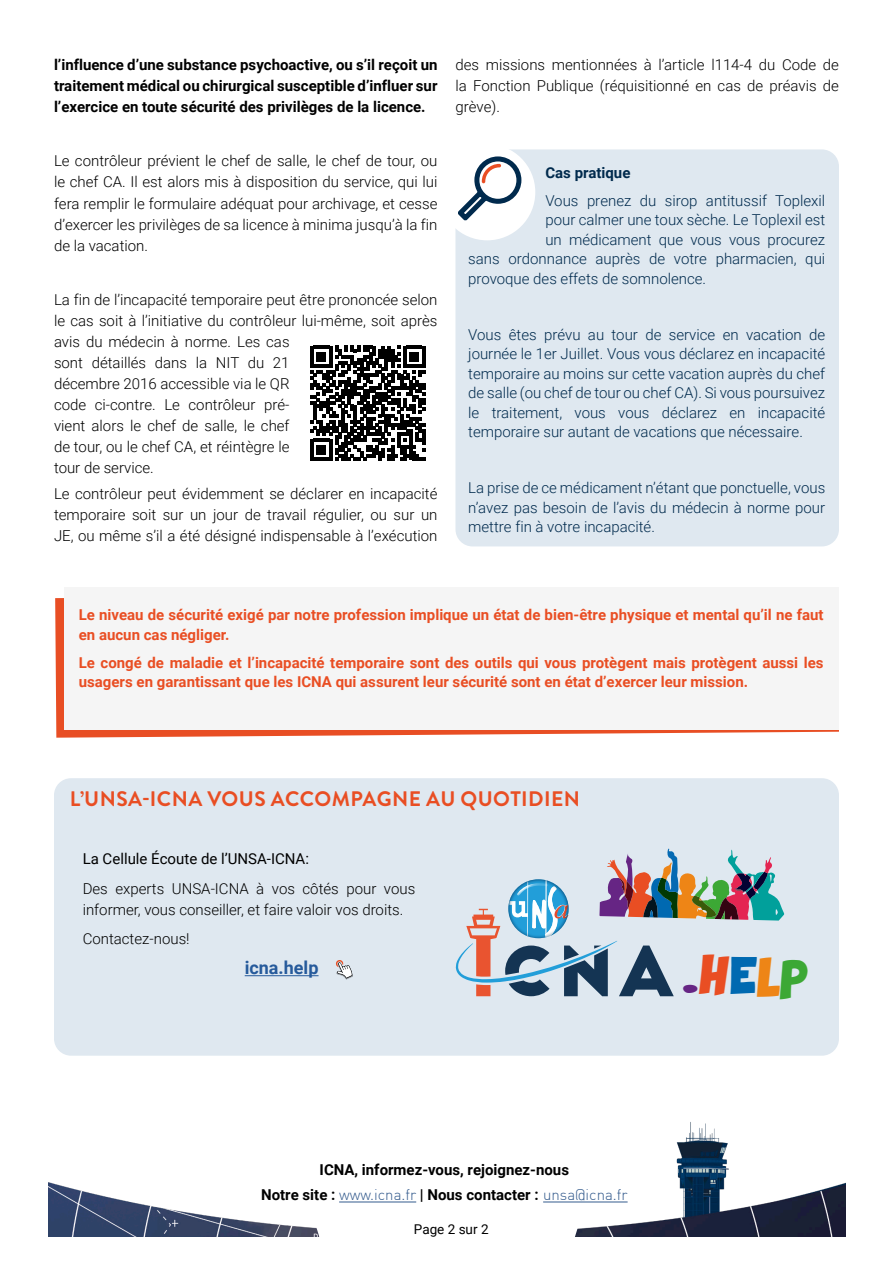
<style>
.page{position:relative;width:893px;height:1263px;background:#fff}
.page>*{position:absolute;margin:0;border:0;box-sizing:border-box;transform-origin:0 0}
.t1{font:26.25px "Comix Loud";color:#662584}
.TITRE_PARAGRAPHE{font:700 21px "Brandon Grotesque";letter-spacing:.02em;color:#e94e23}
.PARAGRAPHE_ACCENTUATION{font:700 18px "Roboto";color:#265a9b}
.TITRE_PARAGRAPHE-2{font:300 15px/21px "Roboto";color:#000;text-align:justify}
.CHAPEAU{font:300 15px/19.5px "Roboto";color:#002a4d;text-align:justify}
.CONCLUSION{font:700 15px/19.5px "Roboto";color:#e94e23}
.TITRE_PARAGRAPHE-3{font:700 15px/21px "Roboto";color:#000;text-align:center}
.t2{font:15px "Roboto";color:#000}
.PARAGRAPHE_ACCENTUATION-2{font:300 15px "Roboto";color:#000}
.CHAPEAU-2{font:700 15px "Roboto";color:#002a4d}
.t3{font:13.5px "Roboto";color:#000}
.s1{color:#e94e23}
.s2{color:#0069b1}
.s3{color:#ee8516}
.s4{color:#3ca835}
.s5{font-family:"DIN";font-weight:300;color:#345b8d}
</style>
<div class="page">
<img style="left:49px;top:1122px;width:796px;height:114px">
<svg style="left:312px;top:1122px;width:270px;height:115px"></svg>
<hr style="left:339px;top:1202px;width:77px;height:1px;background:#345b8d">
<hr style="left:543px;top:1202px;width:85px;height:1px;background:#345b8d">
<svg style="left:55px;top:598px;width:784px;height:140px;fill:#e84e24"></svg>
<div style="left:65px;top:587px;width:774px;height:143px;background:#f5f5f5"></div>
<div style="left:455px;top:149px;width:384px;height:397px;background:#dfe8f0;border-radius:17px"></div>
<div style="left:439px;top:144px;width:96px;height:96px;background:#fff;border-radius:50%"></div>
<svg style="left:458px;top:156px;width:64px;height:65px"></svg>
<div style="left:54px;top:778px;width:785px;height:278px;background:#dfe8f0;border-radius:17px"></div>
<svg style="left:336px;top:960px;width:16px;height:18px"></svg>
<hr style="left:245px;top:975px;width:74px;height:1px;background:#265a9b">
<svg style="left:455px;top:848px;width:329px;height:148px"></svg>
<svg style="left:310px;top:346px;width:115px;height:114px"></svg>
<p class="TITRE_PARAGRAPHE-3" style="left:54px;top:53px;width:385px;text-align:justify">l’influence d’une substance psychoactive, ou s’il reçoit un traitement médical ou chirurgical susceptible d’influer sur l’exercice en toute sécurité des privilèges de la licence.</p>
<p class="TITRE_PARAGRAPHE-2" style="left:54px;top:150px;width:385px">Le contrôleur prévient le chef de salle, le chef de tour, ou le chef CA. Il est alors mis à disposition du service, qui lui fera remplir le formulaire adéquat pour archivage, et cesse d’exercer les privilèges de sa licence à minima jusqu’à la fin de la vacation.</p>
<p class="TITRE_PARAGRAPHE-2" style="left:54px;top:289px;width:385px;text-align:left">La fin de l’incapacité temporaire peut être prononcée selon le cas soit à l’initiative du contrôleur lui-même, soit après avis du médecin à norme. Les cas<br>sont détaillés dans la NIT du 21<br>décembre 2016 accessible via le QR<br>code ci-contre. Le contrôleur pré-<br>vient alors le chef de salle, le chef<br>de tour, ou le chef CA, et réintègre le<br>tour de service.</p>
<p class="TITRE_PARAGRAPHE-2" style="left:54px;top:482px;width:385px">Le contrôleur peut évidemment se déclarer en incapacité temporaire soit sur un jour de travail régulier, ou sur un JE, ou même s’il a été désigné indispensable à l’exécution</p>
<p class="TITRE_PARAGRAPHE-2" style="left:455px;top:53px;width:385px">des missions mentionnées à l’article l114-4 du Code de la Fonction Publique (réquisitionné en cas de préavis de grève).</p>
<p class="CHAPEAU-2" style="left:545px;top:162px;width:87px">Cas pratique</p>
<p class="CHAPEAU" style="left:545px;top:190px;width:281px">Vous prenez du sirop antitussif Toplexil</p>
<p class="CHAPEAU" style="left:545px;top:210px;width:281px">pour calmer une toux sèche. Le Toplexil est</p>
<p class="CHAPEAU" style="left:545px;top:229px;width:281px">un médicament que vous vous procurez</p>
<p class="CHAPEAU" style="left:468px;top:249px;width:359px">sans ordonnance auprès de votre pharmacien, qui</p>
<p class="CHAPEAU" style="left:468px;top:268px;width:239px">provoque des effets de somnolence.</p>
<p class="CHAPEAU" style="left:468px;top:324px;width:359px">Vous êtes prévu au tour de service en vacation de journée le 1er Juillet. Vous vous déclarez en incapacité temporaire au moins sur cette vacation auprès du chef de salle (ou chef de tour ou chef CA). Si vous poursuivez le traitement, vous vous déclarez en incapacité temporaire sur autant de vacations que nécessaire.</p>
<p class="CHAPEAU" style="left:468px;top:478px;width:358px">La prise de ce médicament n’étant que ponctuelle, vous n’avez pas besoin de l’avis du médecin à norme pour mettre fin à votre incapacité.</p>
<p class="CONCLUSION" style="left:79px;top:605px;width:746px">Le niveau de sécurité exigé par notre profession implique un état de bien-être physique et mental qu’il ne faut en aucun cas négliger.</p>
<p class="CONCLUSION" style="left:79px;top:652px;width:746px">Le congé de maladie et l’incapacité temporaire sont des outils qui vous protègent mais protègent aussi les usagers en garantissant que les ICNA qui assurent leur sécurité sont en état d’exercer leur mission.</p>
<p class="TITRE_PARAGRAPHE" style="left:70px;top:784px;width:512px">L’UNSA-ICNA VOUS ACCOMPAGNE AU QUOTIDIEN</p>
<p class="t2" style="left:83px;top:848px;width:228px">La Cellule Écoute de l’UNSA-ICNA:</p>
<p class="TITRE_PARAGRAPHE-2" style="left:83px;top:877px;width:334px">Des experts UNSA-ICNA à vos côtés pour vous informer, vous conseiller, et faire valoir vos droits.</p>
<p class="PARAGRAPHE_ACCENTUATION-2" style="left:83px;top:928px;width:108px">Contactez-nous!</p>
<p class="PARAGRAPHE_ACCENTUATION" style="left:245px;top:955px;width:75px">icna.help</p>
<p class="t1" style="left:684px;top:960px;width:126px;rotate:3deg">.<span class="s1">H</span><span class="s2">E</span><span class="s3">L</span><span class="s4">P</span></p>
<p class="TITRE_PARAGRAPHE-3" style="left:261px;top:1156px;width:368px;line-height:25px">ICNA, informez-vous, rejoignez-nous<br>Notre site : <span class="s5">www.icna.fr</span> | Nous contacter : <span class="s5">unsa@icna.fr</span></p>
<p class="t3" style="left:414px;top:1219px;width:76px">Page 2 sur 2</p>
</div>
